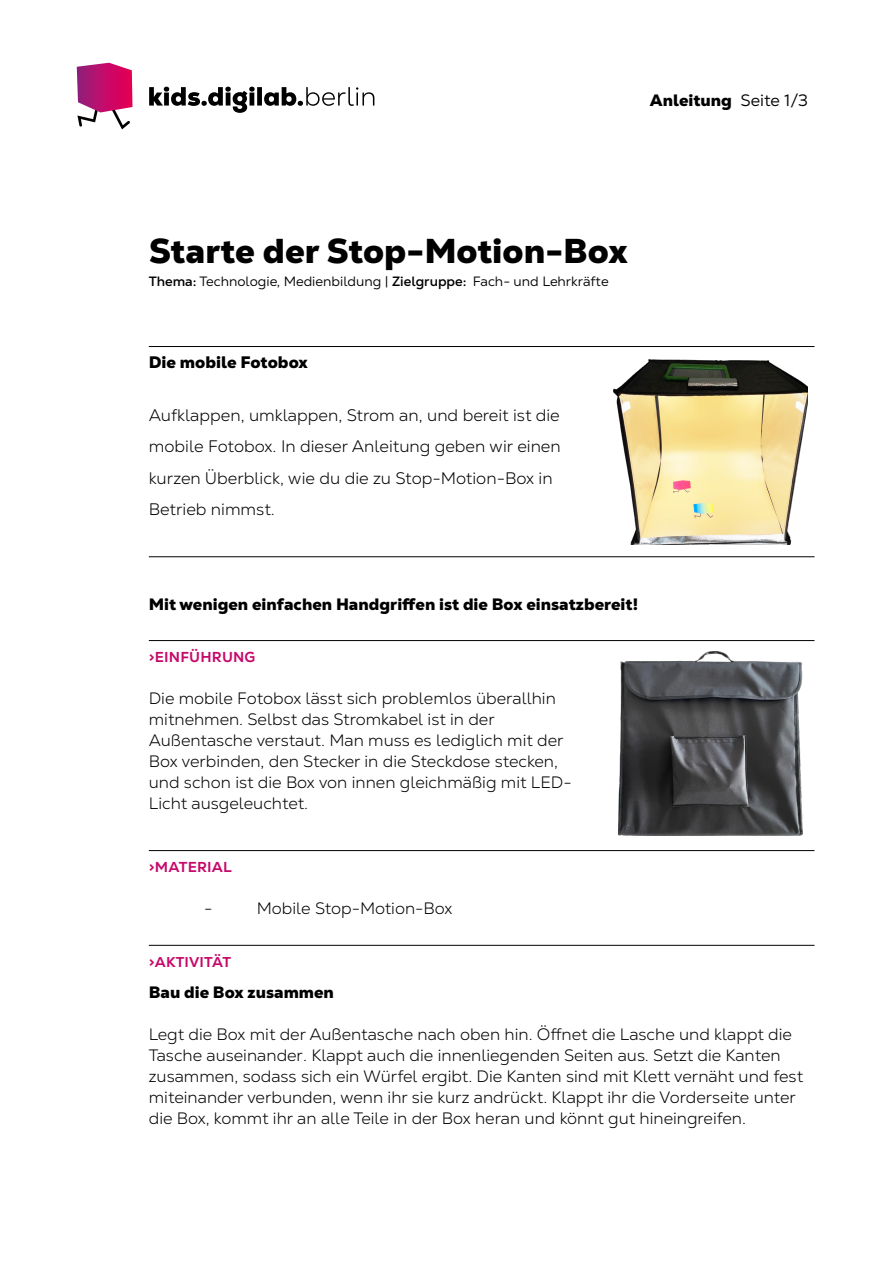
<style>
.page{position:relative;width:893px;height:1263px;background:#fff}
.page>*{position:absolute;margin:0;border:0;box-sizing:border-box;transform-origin:0 0}
.t1{font:900 34.5px "Nexa Text";color:#000}
.t2{font:300 16.65px/31.5px "Nexa Text";color:#000}
.t3{font:900 16.65px "Nexa Text";color:#000}
.t4{font:300 16.5px/21px "Nexa Text";color:#000}
.t5{font:900 16.5px "Nexa Text";color:#000}
.t6{font:800 14.4px "Nexa Text";letter-spacing:.01em;color:#c7096a}
.t7{font:800 14.25px "Nexa Text";letter-spacing:.01em;color:#c7096a}
.t8{font:13.5px "Nexa Text";color:#000}
.s1{font-weight:400}
.s2{font-weight:700}
.s3{font-size:14.4px}
</style>
<div class="page">
<svg style="left:149px;top:87px;width:225px;height:26px"></svg>
<svg style="left:77px;top:63px;width:55px;height:66px"></svg>
<hr style="left:149px;top:346px;width:665px;height:1px;background:#000">
<hr style="left:149px;top:556px;width:665px;height:1px;background:#000">
<hr style="left:149px;top:640px;width:665px;height:1px;background:#000">
<hr style="left:149px;top:850px;width:665px;height:1px;background:#000">
<hr style="left:149px;top:945px;width:665px;height:1px;background:#000">
<img style="left:614px;top:360px;width:194px;height:184px">
<img style="left:618px;top:652px;width:184px;height:183px">
<p class="t5" style="left:650px;top:89px;width:160px">Anleitung <span class="s1">Seite 1/3</span></p>
<h1 class="t1" style="left:149px;top:229px;width:480px">Starte der Stop-Motion-Box</h1>
<p class="t8" style="left:149px;top:273px;width:461px"><span class="s2">Thema:</span> Technologie, Medienbildung | <span class="s2">Zielgruppe:</span> Fach- und Lehrkräfte</p>
<p class="t3" style="left:149px;top:352px;width:161px">Die mobile Fotobox</p>
<p class="t2" style="left:149px;top:399px;width:413px">Aufklappen, umklappen, Strom an, und bereit ist die mobile Fotobox. In dieser Anleitung geben wir einen kurzen Überblick, wie du die zu Stop-Motion-Box in Betrieb nimmst.</p>
<p class="t5" style="left:149px;top:593px;width:491px">Mit wenigen einfachen Handgriffen ist die Box einsatzbereit!</p>
<p class="t6" style="left:149px;top:648px;width:108px">&gt;EINFÜHRUNG</p>
<p class="t4" style="left:149px;top:688px;width:424px">Die mobile Fotobox lässt sich problemlos überallhin mitnehmen. Selbst das Stromkabel ist in der Außentasche verstaut. Man muss es lediglich mit der Box verbinden, den Stecker in die Steckdose stecken, und schon ist die Box von innen gleichmäßig mit LED-Licht ausgeleuchtet.</p>
<p class="t6" style="left:149px;top:858px;width:85px">&gt;MATERIAL</p>
<p class="t4" style="left:204px;top:898px;width:10px">-</p>
<p class="t4" style="left:257px;top:898px;width:197px">Mobile Stop-Motion-Box</p>
<p class="t7" style="left:149px;top:953px;width:84px"><span class="s3">&gt;</span>AKTIVITÄT</p>
<p class="t5" style="left:149px;top:982px;width:187px">Bau die Box zusammen</p>
<p class="t4" style="left:149px;top:1024px;width:656px">Legt die Box mit der Außentasche nach oben hin. Öffnet die Lasche und klappt die Tasche auseinander. Klappt auch die innenliegenden Seiten aus. Setzt die Kanten zusammen, sodass sich ein Würfel ergibt. Die Kanten sind mit Klett vernäht und fest miteinander verbunden, wenn ihr sie kurz andrückt. Klappt ihr die Vorderseite unter die Box, kommt ihr an alle Teile in der Box heran und könnt gut hineingreifen.</p>
</div>
